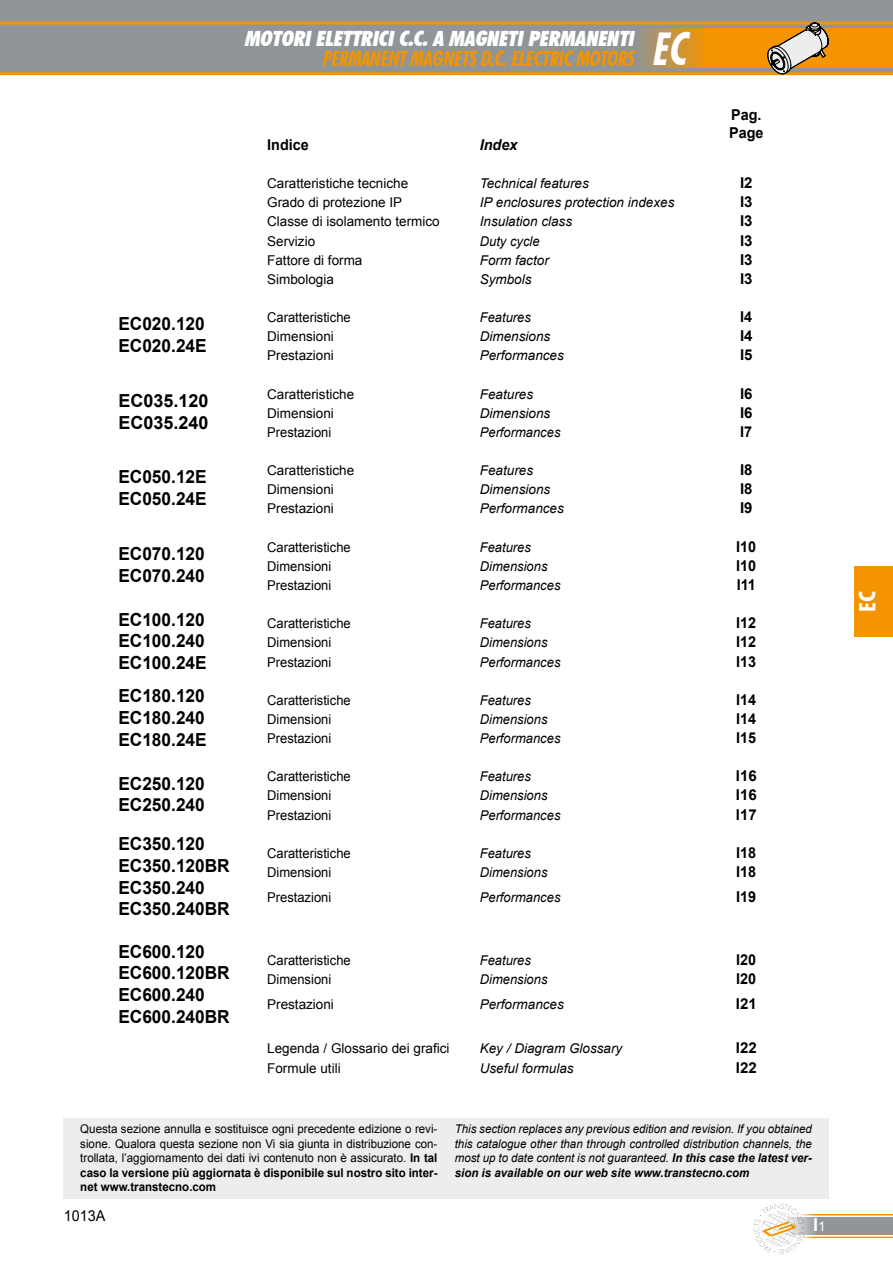
<style>
.page{position:relative;width:893px;height:1263px;background:#fff}
.page>*{position:absolute;margin:0;border:0;box-sizing:border-box;transform-origin:0 0}
.t1{font:italic 700 condensed 45.3px "Futura BT";color:#fff;scale:.9 1}
.t2{font:700 condensed 22.5px "Futura BT";color:#fff;scale:1.08 1}
.t3{font:italic 900 condensed 21px "Futura BT";color:#fff}
.t4{font:italic 700 condensed 21px "Futura BT";color:#f39400;scale:.95 1}
.t5{font:700 18px/21.6px "Arial";color:#000;scale:.96 1}
.t6{font:700 18px/21.6px "Arial";color:#000}
.t7{font:700 18px "Arial";color:#fff}
.t8{font:700 15px/18px "Arial";color:#000;scale:.96 1}
.t9{font:700 15px "Arial";color:#000}
.t10{font:italic 700 15px "Arial";color:#000;scale:.96 1}
.t11{font:15px "Arial";color:#000;scale:.96 1}
.t12{font:13.5px "Arial";color:#000}
.t13{font:13.5px "Arial";color:#000;scale:.96 1}
.t14{font:italic 13.5px "Arial";color:#000;scale:.96 1}
.t15{font:italic 13.5px "Arial";color:#000}
.t16{font:12px/14.4px "Arial";color:#000;text-align:justify;scale:.96 1}
.t17{font:italic 12px/14.4px "Arial";color:#000;text-align:justify;scale:.96 1}
.s1{font-weight:700}
.s2{font-weight:400;font-size:13.5px}
</style>
<div class="page">
<div style="left:0;top:0;width:893px;height:74px;background:#909598"></div>
<hr style="left:0;top:72px;width:893px;height:3px;background:#f39400">
<hr style="left:0;top:22px;width:893px;height:3px;background:#f39400">
<svg style="left:639px;top:28px;width:254px;height:40px;background:#e29419"></svg>
<hr style="left:793px;top:1236px;width:100px;height:2px;background:#f39400">
<hr style="left:793px;top:1214px;width:100px;height:1px;background:#f39400">
<div style="left:785px;top:1217px;width:108px;height:18px;background:#909598"></div>
<svg style="left:754px;top:1203px;width:50px;height:51px"></svg>
<svg style="left:767px;top:23px;width:62px;height:51px;background:#ba9c6b"></svg>
<div style="left:855px;top:567px;width:38px;height:70px;background:#f39400"></div>
<div style="left:64px;top:1118px;width:765px;height:81px;background:#eceded"></div>
<h3 class="t3" style="left:244px;top:26px;width:384px">MOTORIELETTRICIC.C.A MAGNETI PERMANENTI</h3>
<h3 class="t4" style="left:322px;top:45px;width:322px">PERMANENTMAGNETSD.C.E LECTRICMOTORS</h3>
<h1 class="t1" style="left:651px;top:21px;width:51px">EC</h1>
<p class="t5" style="left:118px;top:314px;width:94px">EC020.120<br>EC020.24E</p>
<p class="t6" style="left:118px;top:390px;width:92px">EC035.120<br>EC035.240</p>
<p class="t5" style="left:118px;top:467px;width:94px">EC050.12E<br>EC050.24E</p>
<p class="t5" style="left:118px;top:543px;width:92px">EC070.120<br>EC070.240</p>
<p class="t8" style="left:729px;top:106px;width:37px">Pag.<br>Page</p>
<p class="t8" style="left:267px;top:136px;width:45px">Indice</p>
<p class="t10" style="left:480px;top:135px;width:41px">Index</p>
<p class="t12" style="left:267px;top:174px;width:143px">Caratteristiche tecniche</p>
<p class="t15" style="left:480px;top:175px;width:111px">Technical features</p>
<p class="t9" style="left:740px;top:173px;width:14px">I2</p>
<p class="t12" style="left:267px;top:194px;width:137px">Grado di protezione IP</p>
<p class="t15" style="left:480px;top:194px;width:196px">IP enclosures protection indexes</p>
<p class="t9" style="left:740px;top:192px;width:14px">I3</p>
<p class="t12" style="left:267px;top:213px;width:174px">Classe di isolamento termico</p>
<p class="t15" style="left:480px;top:213px;width:94px">Insulation class</p>
<p class="t9" style="left:740px;top:211px;width:14px">I3</p>
<p class="t12" style="left:267px;top:232px;width:50px">Servizio</p>
<p class="t14" style="left:480px;top:232px;width:64px">Duty cycle</p>
<p class="t9" style="left:740px;top:230px;width:14px">I3</p>
<p class="t12" style="left:267px;top:251px;width:97px">Fattore di forma</p>
<p class="t15" style="left:480px;top:251px;width:71px">Form factor</p>
<p class="t9" style="left:740px;top:249px;width:14px">I3</p>
<p class="t12" style="left:267px;top:270px;width:68px">Simbologia</p>
<p class="t15" style="left:480px;top:270px;width:53px">Symbols</p>
<p class="t9" style="left:740px;top:268px;width:14px">I3</p>
<p class="t13" style="left:267px;top:308px;width:89px">Caratteristiche</p>
<p class="t14" style="left:480px;top:309px;width:55px">Features</p>
<p class="t8" style="left:740px;top:308px;width:14px">I4</p>
<p class="t12" style="left:267px;top:328px;width:68px">Dimensioni</p>
<p class="t15" style="left:480px;top:328px;width:72px">Dimensions</p>
<p class="t9" style="left:740px;top:326px;width:14px">I4</p>
<p class="t12" style="left:267px;top:347px;width:68px">Prestazioni</p>
<p class="t15" style="left:480px;top:347px;width:86px">Performances</p>
<p class="t9" style="left:740px;top:345px;width:14px">I5</p>
<p class="t12" style="left:267px;top:385px;width:89px">Caratteristiche</p>
<p class="t15" style="left:480px;top:385px;width:55px">Features</p>
<p class="t9" style="left:740px;top:383px;width:14px">I6</p>
<p class="t12" style="left:267px;top:404px;width:68px">Dimensioni</p>
<p class="t15" style="left:480px;top:404px;width:72px">Dimensions</p>
<p class="t9" style="left:740px;top:402px;width:14px">I6</p>
<p class="t13" style="left:267px;top:423px;width:68px">Prestazioni</p>
<p class="t14" style="left:480px;top:423px;width:86px">Performances</p>
<p class="t8" style="left:740px;top:423px;width:14px">I7</p>
<p class="t12" style="left:267px;top:462px;width:89px">Caratteristiche</p>
<p class="t15" style="left:480px;top:462px;width:55px">Features</p>
<p class="t9" style="left:740px;top:460px;width:14px">I8</p>
<p class="t12" style="left:267px;top:481px;width:68px">Dimensioni</p>
<p class="t15" style="left:480px;top:481px;width:72px">Dimensions</p>
<p class="t9" style="left:740px;top:479px;width:14px">I8</p>
<p class="t12" style="left:267px;top:500px;width:68px">Prestazioni</p>
<p class="t15" style="left:480px;top:500px;width:86px">Performances</p>
<p class="t9" style="left:740px;top:498px;width:14px">I9</p>
<p class="t13" style="left:267px;top:538px;width:89px">Caratteristiche</p>
<p class="t14" style="left:480px;top:538px;width:55px">Features</p>
<p class="t8" style="left:736px;top:538px;width:22px">I10</p>
<p class="t13" style="left:267px;top:557px;width:68px">Dimensioni</p>
<p class="t14" style="left:480px;top:557px;width:72px">Dimensions</p>
<p class="t8" style="left:736px;top:557px;width:22px">I10</p>
<p class="t13" style="left:267px;top:576px;width:68px">Prestazioni</p>
<p class="t14" style="left:480px;top:576px;width:86px">Performances</p>
<p class="t8" style="left:737px;top:576px;width:22px">I11</p>
<p class="t5" style="left:118px;top:609px;width:94px;text-align:justify">EC100.120<br>EC100.240<br>EC100.24E</p>
<p class="t13" style="left:267px;top:615px;width:89px">Caratteristiche</p>
<p class="t14" style="left:480px;top:615px;width:55px">Features</p>
<p class="t8" style="left:736px;top:614px;width:22px">I12</p>
<p class="t13" style="left:267px;top:634px;width:68px">Dimensioni</p>
<p class="t14" style="left:480px;top:634px;width:72px">Dimensions</p>
<p class="t8" style="left:736px;top:633px;width:22px">I12</p>
<p class="t13" style="left:267px;top:653px;width:68px">Prestazioni</p>
<p class="t14" style="left:480px;top:653px;width:86px">Performances</p>
<p class="t8" style="left:736px;top:653px;width:22px">I13</p>
<p class="t5" style="left:118px;top:686px;width:94px;text-align:justify">EC180.120<br>EC180.240<br>EC180.24E</p>
<p class="t13" style="left:267px;top:691px;width:89px">Caratteristiche</p>
<p class="t14" style="left:480px;top:691px;width:55px">Features</p>
<p class="t8" style="left:736px;top:691px;width:22px">I14</p>
<p class="t13" style="left:267px;top:710px;width:68px">Dimensioni</p>
<p class="t14" style="left:480px;top:710px;width:72px">Dimensions</p>
<p class="t8" style="left:736px;top:710px;width:22px">I14</p>
<p class="t13" style="left:267px;top:729px;width:68px">Prestazioni</p>
<p class="t14" style="left:480px;top:729px;width:86px">Performances</p>
<p class="t8" style="left:736px;top:729px;width:22px">I15</p>
<p class="t5" style="left:118px;top:773px;width:92px">EC250.120<br>EC250.240</p>
<p class="t13" style="left:267px;top:768px;width:89px">Caratteristiche</p>
<p class="t14" style="left:480px;top:768px;width:55px">Features</p>
<p class="t9" style="left:736px;top:766px;width:22px">I16</p>
<p class="t13" style="left:267px;top:787px;width:68px">Dimensioni</p>
<p class="t14" style="left:480px;top:787px;width:72px">Dimensions</p>
<p class="t9" style="left:736px;top:785px;width:22px">I16</p>
<p class="t13" style="left:267px;top:806px;width:68px">Prestazioni</p>
<p class="t14" style="left:480px;top:806px;width:86px">Performances</p>
<p class="t9" style="left:736px;top:804px;width:22px">I17</p>
<p class="t5" style="left:118px;top:834px;width:118px">EC350.120<br>EC350.120BR<br>EC350.240<br>EC350.240BR</p>
<p class="t13" style="left:267px;top:844px;width:89px">Caratteristiche</p>
<p class="t14" style="left:480px;top:844px;width:55px">Features</p>
<p class="t8" style="left:736px;top:844px;width:22px">I18</p>
<p class="t13" style="left:267px;top:863px;width:68px">Dimensioni</p>
<p class="t14" style="left:480px;top:863px;width:72px">Dimensions</p>
<p class="t8" style="left:736px;top:863px;width:22px">I18</p>
<p class="t13" style="left:267px;top:888px;width:68px">Prestazioni</p>
<p class="t14" style="left:480px;top:888px;width:86px">Performances</p>
<p class="t8" style="left:736px;top:888px;width:22px">I19</p>
<p class="t5" style="left:118px;top:941px;width:118px">EC600.120<br>EC600.120BR<br>EC600.240<br>EC600.240BR</p>
<p class="t13" style="left:267px;top:952px;width:89px">Caratteristiche</p>
<p class="t14" style="left:480px;top:952px;width:55px">Features</p>
<p class="t8" style="left:736px;top:951px;width:22px">I20</p>
<p class="t13" style="left:267px;top:971px;width:68px">Dimensioni</p>
<p class="t14" style="left:480px;top:971px;width:72px">Dimensions</p>
<p class="t8" style="left:736px;top:970px;width:22px">I20</p>
<p class="t12" style="left:267px;top:996px;width:68px">Prestazioni</p>
<p class="t15" style="left:480px;top:996px;width:86px">Performances</p>
<p class="t9" style="left:736px;top:994px;width:22px">I21</p>
<p class="t12" style="left:267px;top:1040px;width:184px">Legenda / Glossario dei grafici</p>
<p class="t15" style="left:480px;top:1040px;width:144px">Key / Diagram Glossary</p>
<p class="t9" style="left:736px;top:1038px;width:22px">I22</p>
<p class="t12" style="left:267px;top:1059px;width:75px">Formule utili</p>
<p class="t15" style="left:480px;top:1059px;width:95px">Useful formulas</p>
<p class="t9" style="left:736px;top:1057px;width:22px">I22</p>
<p class="t16" style="left:80px;top:1122px;width:374px">Questa sezione annulla e sostituisce ogni precedente edizione o revi&shy;sione. Qualora questa sezione non Vi sia giunta in distribuzione con&shy;trollata, l’aggiornamento dei dati ivi contenuto non è assicurato. <span class="s1">In tal caso la versione più aggiornata è disponibile sul nostro sito inter&shy;net www.transtecno.com</span></p>
<p class="t17" style="left:455px;top:1122px;width:374px">This section replaces any previous edition and revision. If you obtained this catalogue other than through controlled distribution channels, the most up to date content is not guaranteed. <span class="s1">In this case the latest ver&shy;sion is available on our web site www.transtecno.com</span></p>
<p class="t11" style="left:64px;top:1206px;width:45px">1013A</p>
<p class="t7" style="left:813px;top:1213px;width:14px">I<span class="s2">1</span></p>
<h2 class="t2" style="left:854px;top:612px;width:21px;rotate:-90deg">EC</h2>
</div>
